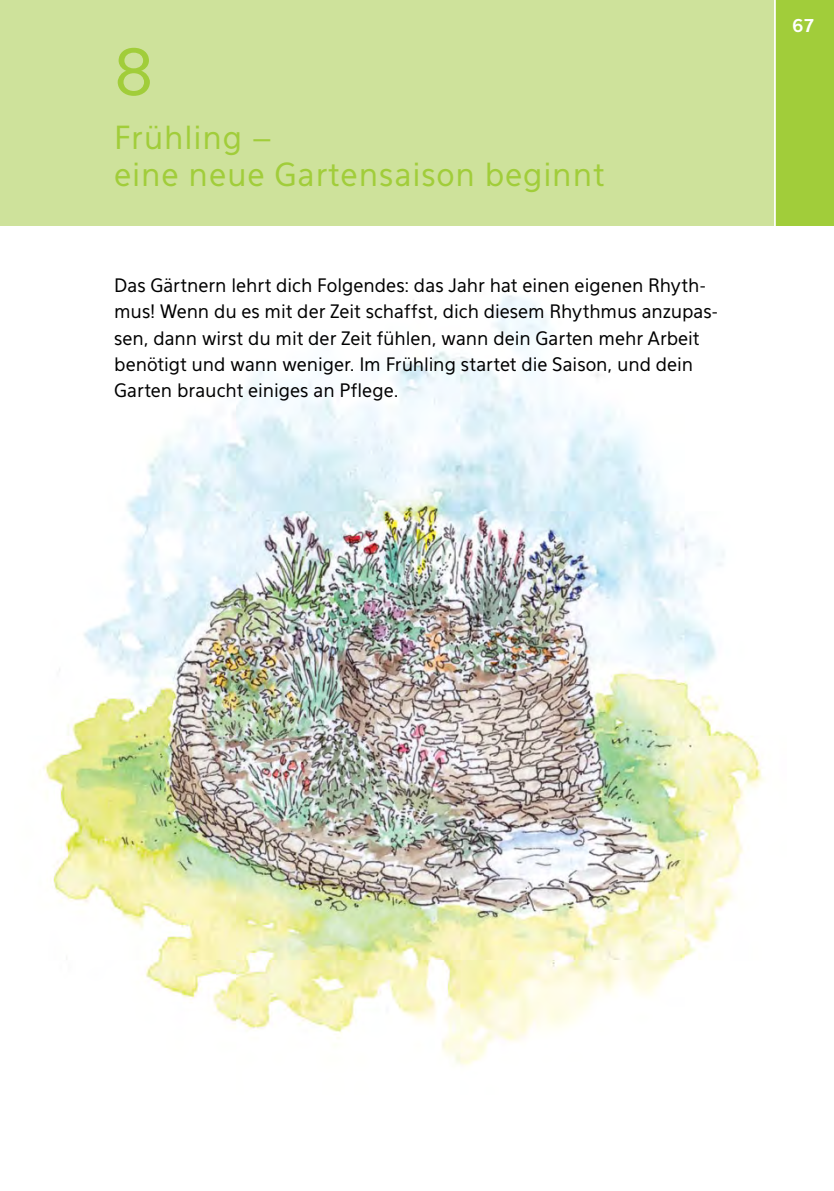
<style>
.page{position:relative;width:834px;height:1191px;background:#fff}
.page>*{position:absolute;margin:0;border:0;box-sizing:border-box;transform-origin:0 0}
.t1{font:63px "Eau Sans";color:#a1cd3a}
.t2{font:31.5px/37.8px "Eau Sans";letter-spacing:.025em;color:#a1cd3a}
.t3{font:18.38px/26.2px "Eau Sans";letter-spacing:-.005em;color:#000}
.t4{font:700 17.5px "Eau Sans";color:#fff}
</style>
<div class="page">
<img style="left:44px;top:295px;width:720px;height:771px">
<div style="left:0;top:0;width:833px;height:48px;background:#cee29b"></div>
<div style="left:0;top:47px;width:833px;height:179px;background:#cee29b"></div>
<div style="left:775px;top:0;width:58px;height:226px;background:#a1cd3a"></div>
<hr style="left:773px;top:0;width:2px;height:228px;background:#fff">
<h1 class="t1" style="left:114px;top:36px;width:41px">8</h1>
<h2 class="t2" style="left:114px;top:118px;width:492px">Frühling –<br>eine neue Gartensaison beginnt</h2>
<p class="t3" style="left:114px;top:272px;width:605px">Das Gärtnern lehrt dich Folgendes: das Jahr hat einen eigenen Rhyth&shy;mus! Wenn du es mit der Zeit schaffst, dich diesem Rhythmus anzupas&shy;sen, dann wirst du mit der Zeit fühlen, wann dein Garten mehr Arbeit benötigt und wann weniger. Im Frühling startet die Saison, und dein Garten braucht einiges an Pflege.</p>
<p class="t4" style="left:792px;top:16px;width:23px">67</p>
</div>
